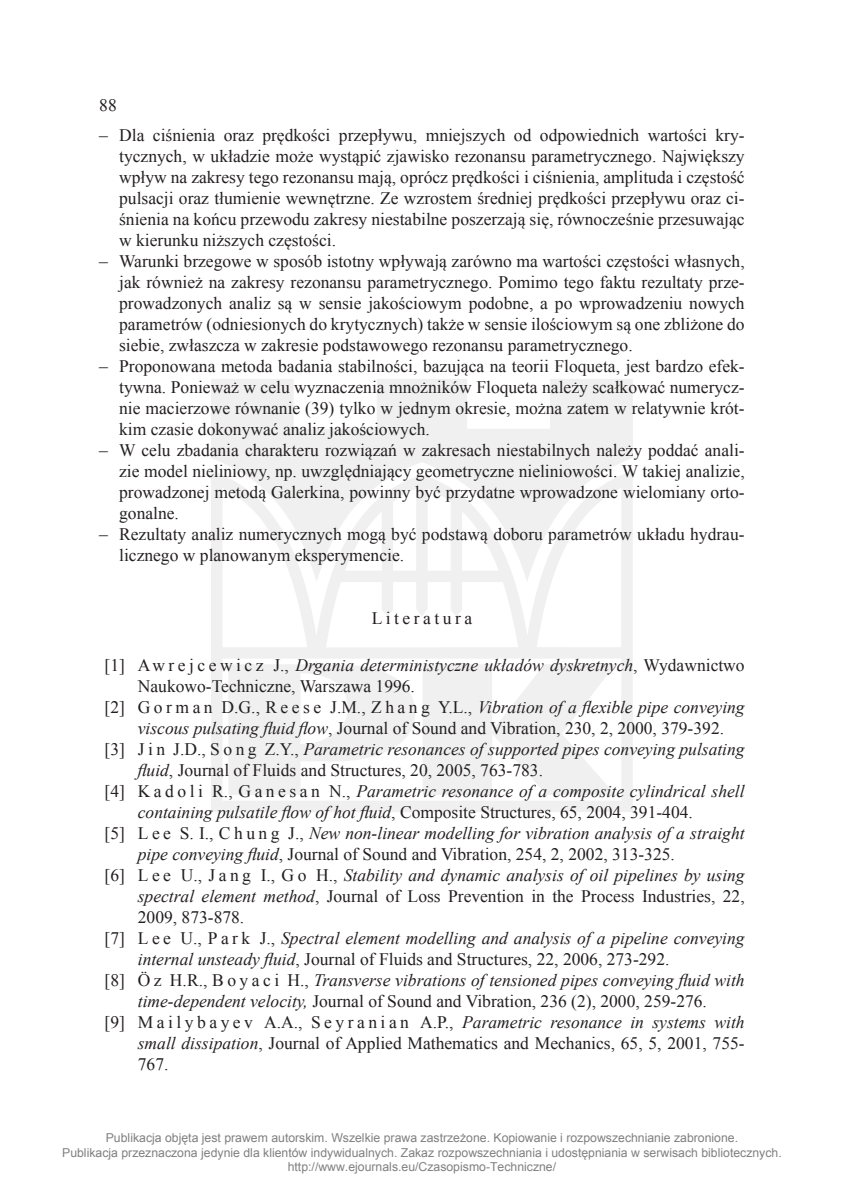
<style>
.page{position:relative;width:844px;height:1191px;background:#fff}
.page>*{position:absolute;margin:0;border:0;box-sizing:border-box;transform-origin:0 0}
.po_literaturze_do_9{font:17.5px/21px "Times New Roman";color:#231f20;text-align:justify}
.po_literaturze_do_9-2{font:italic 17.5px/21px "Times New Roman";color:#231f20}
.literatura{font:17.5px "Times New Roman";letter-spacing:.2em;color:#231f20}
.t1{font:12.25px/14.7px "Arial";color:#808080;text-align:center}
.s1{font-style:italic}
.s2{font-style:normal}
</style>
<div class="page">
<svg style="left:211px;top:379px;width:421px;height:433px;fill:#eff0ef"></svg>
<p class="po_literaturze_do_9" style="left:99px;top:95px;width:19px">88</p>
<p class="po_literaturze_do_9" style="left:119px;top:124px;width:627px;text-indent:-20px">– Dla ciśnienia oraz prędkości przepływu, mniejszych od odpowiednich wartości kry&shy;tycznych, w układzie może wystąpić zjawisko rezonansu parametrycznego. Największy wpływ na zakresy tego rezonansu mają, oprócz prędkości i ciśnienia, amplituda i częstość pulsacji oraz tłumienie wewnętrzne. Ze wzrostem średniej prędkości przepływu oraz ci&shy;śnienia na końcu przewodu zakresy niestabilne poszerzają się, równocześnie przesuwając w kierunku niższych częstości.</p>
<p class="po_literaturze_do_9" style="left:119px;top:250px;width:627px;text-indent:-20px">– Warunki brzegowe w sposób istotny wpływają zarówno ma wartości częstości własnych, jak również na zakresy rezonansu parametrycznego. Pomimo tego faktu rezultaty prze&shy;prowadzonych analiz są w sensie jakościowym podobne, a po wprowadzeniu nowych parametrów (odniesionych do krytycznych) także w sensie ilościowym są one zbliżone do siebie, zwłaszcza w zakresie podstawowego rezonansu parametrycznego.</p>
<p class="po_literaturze_do_9" style="left:119px;top:355px;width:627px;text-indent:-20px">– Proponowana metoda badania stabilności, bazująca na teorii Floqueta, jest bardzo efek&shy;tywna. Ponieważ w celu wyznaczenia mnożników Floqueta należy scałkować numerycz&shy;nie macierzowe równanie (39) tylko w jednym okresie, można zatem w relatywnie krót&shy;kim czasie dokonywać analiz jakościowych.</p>
<p class="po_literaturze_do_9" style="left:119px;top:439px;width:627px;text-indent:-20px">– W celu zbadania charakteru rozwiązań w zakresach niestabilnych należy poddać anali&shy;zie model nieliniowy, np. uwzględniający geometryczne nieliniowości. W takiej analizie, prowadzonej metodą Galerkina, powinny być przydatne wprowadzone wielomiany orto&shy;gonalne.</p>
<p class="po_literaturze_do_9" style="left:119px;top:523px;width:627px;text-indent:-20px">– Rezultaty analiz numerycznych mogą być podstawą doboru parametrów układu hydrau&shy;licznego w planowanym eksperymencie.</p>
<p class="literatura" style="left:371px;top:606px;width:102px">Literatura</p>
<p class="po_literaturze_do_9" style="left:138px;top:654px;width:608px;text-indent:-33px">[1] Aw r e j c e w i c z J., <span class="s1">Drgania deterministyczne układów dyskretnych</span>, Wydawnictwo<br>Naukowo-Techniczne, Warszawa 1996.</p>
<p class="po_literaturze_do_9" style="left:138px;top:696px;width:608px;text-indent:-33px">[2] G o r m a n D.G., R e e s e J.M., Z h a n g Y.L., <span class="s1">Vibration of a flexible pipe conveying viscous pulsating fluid flow</span>, Journal of Sound and Vibration, 230, 2, 2000, 379-392.</p>
<p class="po_literaturze_do_9" style="left:138px;top:738px;width:608px;text-indent:-33px">[3] J i n J.D., S o n g Z.Y., <span class="s1">Parametric resonances of supported pipes conveying pulsating fluid</span>, Journal of Fluids and Structures, 20, 2005, 763-783.</p>
<p class="po_literaturze_do_9-2" style="left:138px;top:780px;width:608px;text-indent:-33px"><span class="s2">[4] K a d o l i R., G a n e s a n N.,</span> Parametric resonance of a composite cylindrical shell containing pulsatile flow of hot fluid<span class="s2">, Composite Structures, 65, 2004, 391-404.</span></p>
<p class="po_literaturze_do_9-2" style="left:138px;top:822px;width:608px;text-indent:-33px"><span class="s2">[5] L e e S. I., C h u n g J.,</span> New non-linear modelling for vibration analysis of a straight pipe conveying fluid<span class="s2">, Journal of Sound and Vibration, 254, 2, 2002, 313-325.</span></p>
<p class="po_literaturze_do_9" style="left:138px;top:864px;width:608px;text-indent:-33px">[6] L e e U., J a n g I., G o H., <span class="s1">Stability and dynamic analysis of oil pipelines by using spectral element method</span>, Journal of Loss Prevention in the Process Industries, 22, 2009, 873-878.</p>
<p class="po_literaturze_do_9-2" style="left:138px;top:927px;width:608px;text-indent:-33px"><span class="s2">[7] L e e U., P a r k J.,</span> Spectral element modelling and analysis of a pipeline conveying internal unsteady fluid<span class="s2">, Journal of Fluids and Structures, 22, 2006, 273-292.</span></p>
<p class="po_literaturze_do_9-2" style="left:104px;top:969px;width:641px;text-align:center"><span class="s2">[8] Ö z H.R., B o y a c i H.,</span> Transverse vibrations of tensioned pipes conveying fluid with time-dependent velocity, <span class="s2">Journal of Sound and Vibration, 236 (2), 2000, 259-276.</span></p>
<p class="po_literaturze_do_9" style="left:138px;top:1011px;width:608px;text-indent:-33px">[9] M a i l y b a y e v A.A., S e y r a n i a n A.P., <span class="s1">Parametric resonance in systems with small dissipation</span>, Journal of Applied Mathematics and Mechanics, 65, 5, 2001, 755- 767.</p>
<p class="t1" style="left:62px;top:1130px;width:721px">Publikacja objęta jest prawem autorskim. Wszelkie prawa zastrzeżone. Kopiowanie i rozpowszechnianie zabronione.<br>Publikacja przeznaczona jedynie dla klientów indywidualnych. Zakaz rozpowszechniania i udostępniania w serwisach bibliotecznych. http://www.ejournals.eu/Czasopismo-Techniczne/</p>
</div>
